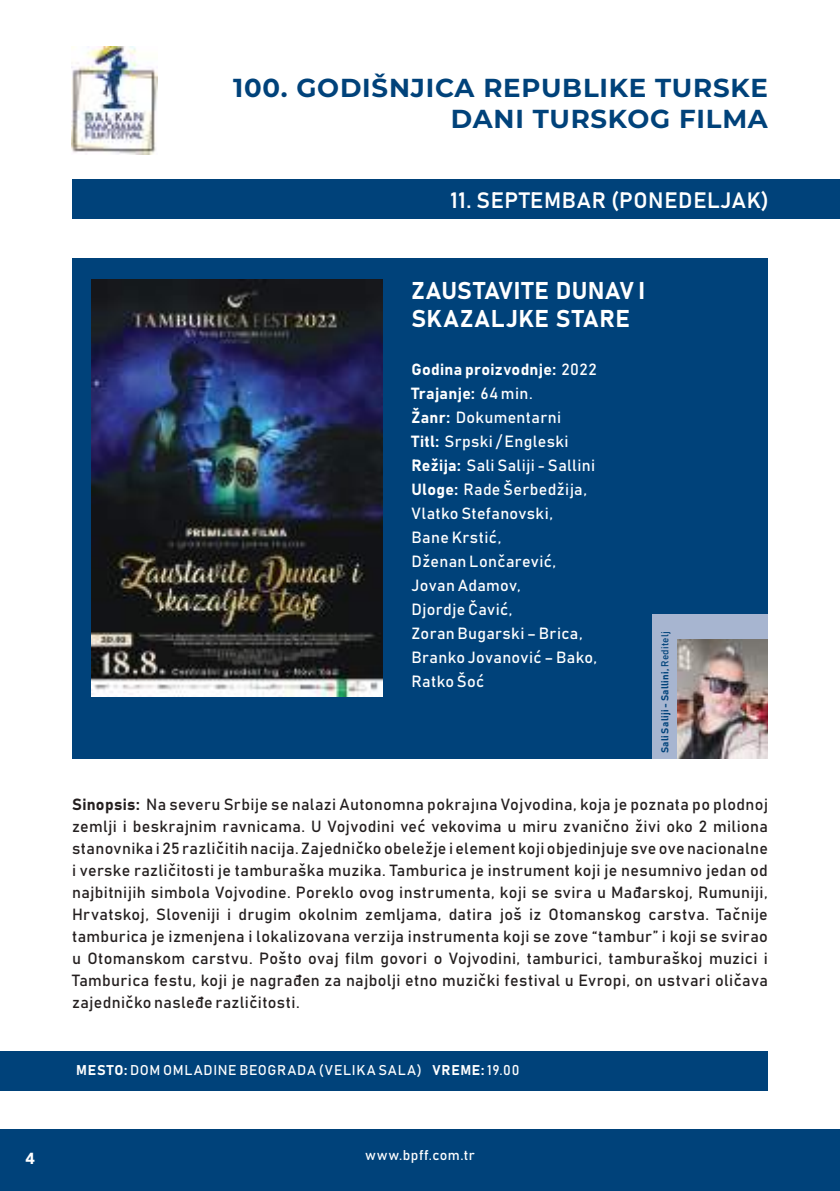
<style>
.page{position:relative;width:840px;height:1191px;background:#fff}
.page>*{position:absolute;margin:0;border:0;box-sizing:border-box;transform-origin:0 0}
.t1{font:700 26px/31.2px "Montserrat";letter-spacing:.03em;color:#00427a;text-align:right}
.t2{font:24px/28px "Bahnschrift";letter-spacing:.03em;color:#fff}
.t3{font:22px "Bahnschrift";letter-spacing:.03em;color:#fff}
.t4{font:16px/22px "Bahnschrift";letter-spacing:.025em;color:#241f1f;text-align:justify}
.t5{font:16px/24px "Bahnschrift";letter-spacing:.02em;color:#fff}
.t6{font:900 16px "Avenir";color:#fff}
.t7{font:14px "Bahnschrift";letter-spacing:.045em;color:#fff}
.t8{font:10px "Bahnschrift";letter-spacing:.035em;color:#00427a}
</style>
<div class="page">
<img style="left:71px;top:47px;width:86px;height:107px">
<hr style="left:839px;top:179px;width:1px;height:40px;background:#e11c23">
<div style="left:72px;top:179px;width:767px;height:40px;background:#00427a"></div>
<div style="left:0;top:1129px;width:839px;height:62px;background:#00427a"></div>
<div style="left:0;top:1051px;width:767px;height:39px;background:#00427a"></div>
<div style="left:72px;top:258px;width:695px;height:501px;background:#00427a"></div>
<div style="left:652px;top:614px;width:115px;height:145px;background:#a7b5d0"></div>
<img style="left:92px;top:280px;width:290px;height:416px">
<img style="left:677px;top:640px;width:90px;height:119px">
<p class="t6" style="left:26px;top:1145px;width:11px">4</p>
<h1 class="t1" style="left:233px;top:71px;width:536px">100. GODIŠNJICA REPUBLIKE TURSKE<br>DANI TURSKOG FILMA</h1>
<h3 class="t3" style="left:507px;top:184px;width:224px">12 SEPTEMBAR (UTOR</h3>
<h3 class="t3" style="left:450px;top:186px;width:320px">11. SEPTEMBAR (PONEDELJAK)</h3>
<h2 class="t2" style="left:411px;top:276px;width:235px">ZAUSTAVITE DUNAV I<br>SKAZALJKE STARE</h2>
<p class="t5" style="left:411px;top:357px;width:187px">Godina proizvodnje: 2022<br>Trajanje: 64 min.<br>Žanr: Dokumentarni<br>Titl: Srpski / Engleski<br>Režija: Sali Saliji - Sallini<br>Uloge: Rade Šerbedžija,<br>Vlatko Stefanovski,<br>Bane Krstić,<br>Dženan Lončarević,<br>Jovan Adamov,<br>Djordje Čavić,<br>Zoran Bugarski – Brica,<br>Branko Jovanović – Bako,<br>Ratko Šoć</p>
<p class="t8" style="left:658px;top:753px;width:124px;rotate:-90deg">Sali Saliji - Sallini, Reditelj</p>
<p class="t4" style="left:72px;top:793px;width:697px">Sinopsis: Na severu Srbije se nalazi Autonomna pokrajına Vojvodina, koja je poznata po plodnoj zemlji i beskrajnim ravnicama. U Vojvodini već vekovima u miru zvanično živi oko 2 miliona stanovnika i 25 različitih nacija. Zajedničko obeležje i element koji objedinjuje sve ove nacionalne i verske različitosti je tamburaška muzika. Tamburica je instrument koji je nesumnivo jedan od najbitnijih simbola Vojvodine. Poreklo ovog instrumenta, koji se svira u Mađarskoj, Rumuniji, Hrvatskoj, Sloveniji i drugim okolnim zemljama, datira još iz Otomanskog carstva. Tačnije tamburica je izmenjena i lokalizovana verzija instrumenta koji se zove “tambur” i koji se svirao u Otomanskom carstvu. Pošto ovaj film govori o Vojvodini, tamburici, tamburaškoj muzici i Tamburica festu, koji je nagrađen za najbolji etno muzički festival u Evropi, on ustvari oličava zajedničko nasleđe različitosti.</p>
<p class="t7" style="left:76px;top:1061px;width:444px">MESTO: DOM OMLADINE BEOGRADA (VELIKA SALA) VREME: 19.00</p>
<p class="t7" style="left:365px;top:1146px;width:111px">www.bpff.com.tr</p>
</div>
